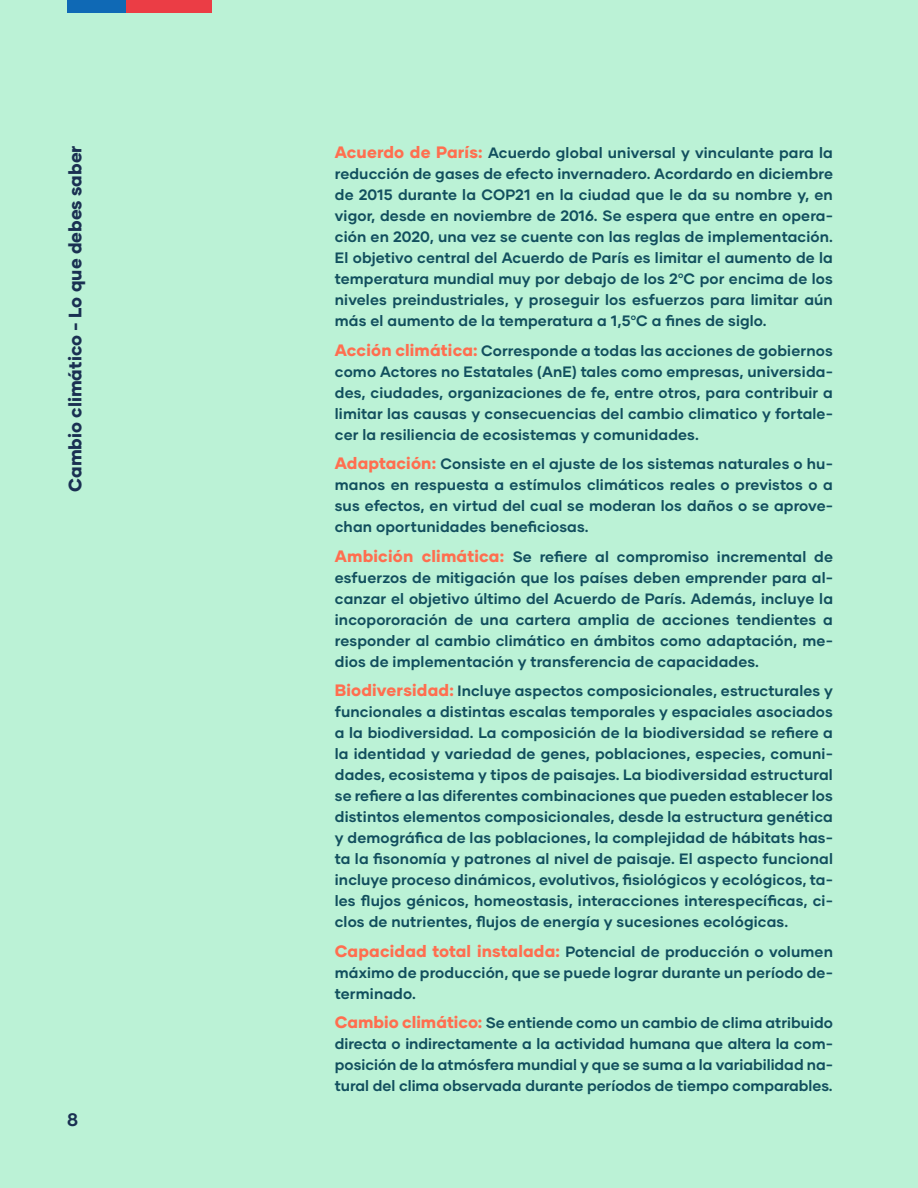
<style>
.page{position:relative;width:918px;height:1188px;background:#bbf2d6}
.page>*{position:absolute;margin:0;border:0;box-sizing:border-box;transform-origin:0 0}
.t1{font:800 18px "Gilmer";color:#1a3052}
.t2{font:700 18px "Gilmer";color:#1a3052}
.t3{font:700 15px/21px "Gilmer";letter-spacing:.01em;color:#124f5e;text-align:justify}
.s1{font-weight:800;font-size:16.5px;color:#ff6e4f}
</style>
<div class="page">
<div style="left:67px;top:0;width:59px;height:12px;background:#0f69b5"></div>
<div style="left:126px;top:0;width:86px;height:12px;background:#eb3d45"></div>
<p class="t1" style="left:64px;top:492px;width:348px;rotate:-90deg">Cambio climático - Lo que debes saber</p>
<p class="t2" style="left:67px;top:1108px;width:13px">8</p>
<p class="t3" style="left:335px;top:143px;width:500px"><span class="s1">Acuerdo de París:</span> Acuerdo global universal y vinculante para la reducción de gases de efecto invernadero. Acordardo en diciembre de 2015 durante la COP21 en la ciudad que le da su nombre y, en vigor, desde en noviembre de 2016. Se espera que entre en opera&shy;ción en 2020, una vez se cuente con las reglas de implementación.<br>El objetivo central del Acuerdo de París es limitar el aumento de la temperatura mundial muy por debajo de los 2<sup>o</sup>C por encima de los niveles preindustriales, y proseguir los esfuerzos para limitar aún más el aumento de la temperatura a 1,5<sup>o</sup>C a fines de siglo.</p>
<p class="t3" style="left:335px;top:340px;width:500px"><span class="s1">Acción climática:</span> Corresponde a todas las acciones de gobiernos como Actores no Estatales (AnE) tales como empresas, universida&shy;des, ciudades, organizaciones de fe, entre otros, para contribuir a limitar las causas y consecuencias del cambio climatico y fortale&shy;cer la resiliencia de ecosistemas y comunidades.</p>
<p class="t3" style="left:335px;top:454px;width:500px"><span class="s1">Adaptación:</span> Consiste en el ajuste de los sistemas naturales o hu&shy;manos en respuesta a estímulos climáticos reales o previstos o a sus efectos, en virtud del cual se moderan los daños o se aprove&shy;chan oportunidades beneficiosas.</p>
<p class="t3" style="left:335px;top:546px;width:500px"><span class="s1">Ambición climática:</span> Se refiere al compromiso incremental de esfuerzos de mitigación que los países deben emprender para al&shy;canzar el objetivo último del Acuerdo de París. Además, incluye la incopororación de una cartera amplia de acciones tendientes a responder al cambio climático en ámbitos como adaptación, me&shy;dios de implementación y transferencia de capacidades.</p>
<p class="t3" style="left:335px;top:681px;width:500px"><span class="s1">Biodiversidad:</span> Incluye aspectos composicionales, estructurales y funcionales a distintas escalas temporales y espaciales asociados a la biodiversidad. La composición de la biodiversidad se refiere a la identidad y variedad de genes, poblaciones, especies, comuni&shy;dades, ecosistema y tipos de paisajes. La biodiversidad estructural se refiere a las diferentes combinaciones que pueden establecer los distintos elementos composicionales, desde la estructura genética y demográfica de las poblaciones, la complejidad de hábitats has&shy;ta la fisonomía y patrones al nivel de paisaje. El aspecto funcional incluye proceso dinámicos, evolutivos, fisiológicos y ecológicos, ta&shy;les flujos génicos, homeostasis, interacciones interespecíficas, ci&shy;clos de nutrientes, flujos de energía y sucesiones ecológicas.</p>
<p class="t3" style="left:335px;top:941px;width:500px"><span class="s1">Capacidad total instalada:</span> Potencial de producción o volumen máximo de producción, que se puede lograr durante un período de&shy;terminado.</p>
<p class="t3" style="left:335px;top:1013px;width:500px"><span class="s1">Cambio climático:</span> Se entiende como un cambio de clima atribuido directa o indirectamente a la actividad humana que altera la com&shy;posición de la atmósfera mundial y que se suma a la variabilidad na&shy;tural del clima observada durante períodos de tiempo comparables.</p>
</div>
